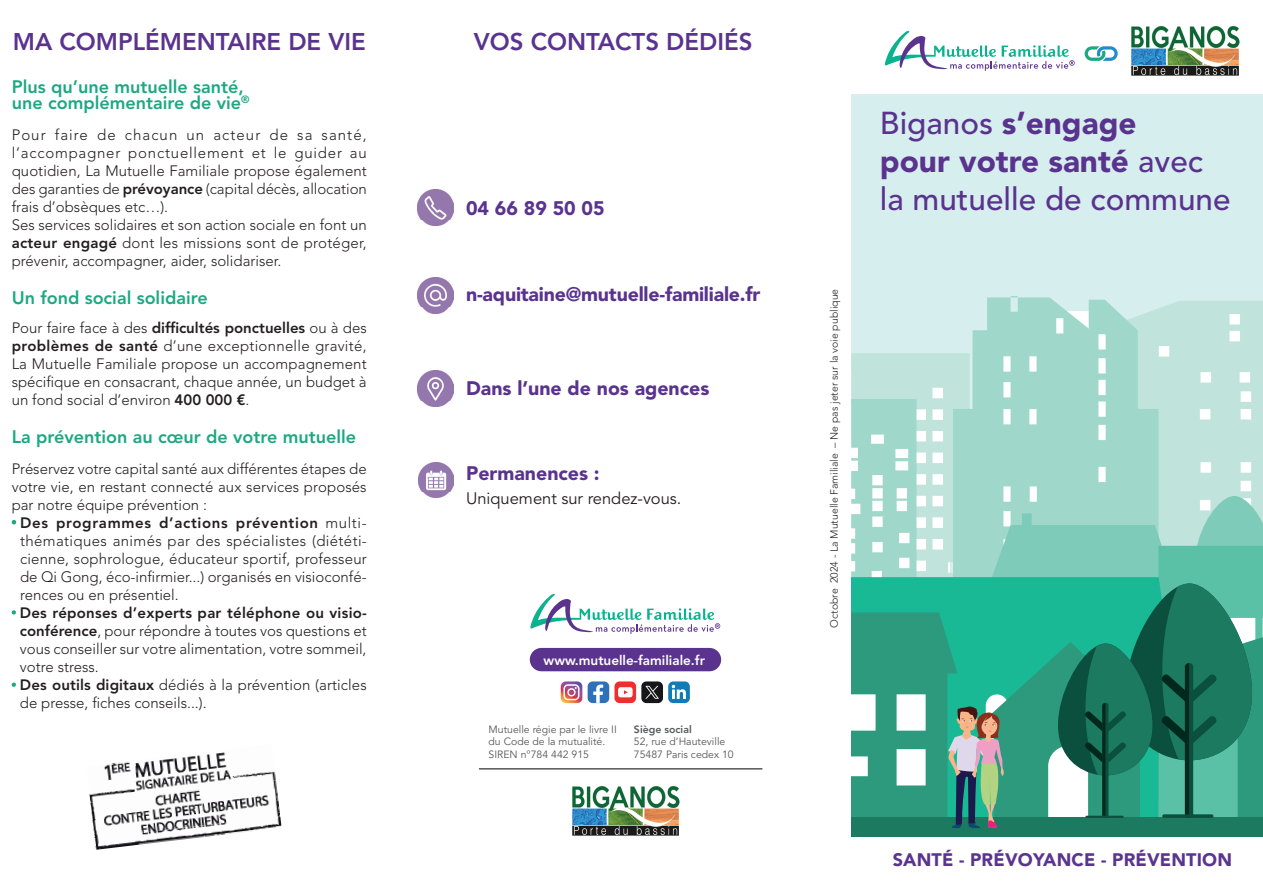
<style>
.page{position:relative;width:1263px;height:893px;background:#fff}
.page>*{position:absolute;margin:0;border:0;box-sizing:border-box;transform-origin:0 0}
.t1{font:500 31.5px/37.8px "Avenir LT Std";color:#5a338e}
.t2{font:900 31.5px "Avenir LT Std";color:#5a338e}
.t3{font:800 24px "Avenir LT Std";color:#5a338e}
.t4{font:900 19.5px "Avenir LT Std";color:#5a338e}
.TEXTE-COURANT{font:800 18px "Avenir LT Std";color:#1da882}
.t5{font:900 18px "Avenir LT Std";letter-spacing:.01em;color:#5b348f}
.t6{font:16.5px "Avenir LT Std";color:#231f20}
.TEXTE-COURANT-2{font:300 15px/18px "Avenir LT Std";color:#231f20;text-align:justify}
.t7{font:800 13.5px "Avenir LT Std";color:#fff}
.t8{font:10.5px/12.6px "Avenir LT Std";color:#57585a}
.t9{font:300 10.5px "Avenir LT Std";color:#231f20}
.t10{font:800 10.5px "Avenir LT Std";color:#57585a}
.s1{font-weight:800}
.s2{font-weight:500}
.s3{font-weight:900}
</style>
<div class="page">
<div style="left:851px;top:95px;width:412px;height:679px;background:#d7eeee"></div>
<svg style="left:1189px;top:301px;width:74px;height:98px;background:#c4e5de"></svg>
<svg style="left:987px;top:296px;width:202px;height:103px;fill:#c0e3dc"></svg>
<svg style="left:851px;top:305px;width:321px;height:94px"></svg>
<div style="left:851px;top:818px;width:412px;height:19px;background:#1c7a60"></div>
<svg style="left:851px;top:399px;width:412px;height:429px;background:#64b5a1"></svg>
<svg style="left:12px;top:520px;width:4px;height:4px"></svg>
<svg style="left:12px;top:610px;width:4px;height:4px"></svg>
<svg style="left:12px;top:683px;width:4px;height:4px"></svg>
<img style="left:89px;top:752px;width:187px;height:46px">
<img style="left:90px;top:780px;width:190px;height:58px">
<img style="left:95px;top:816px;width:187px;height:34px">
<svg style="left:1084px;top:46px;width:34px;height:15px"></svg>
<hr style="left:479px;top:768px;width:283px;height:1px;background:#000">
<svg style="left:885px;top:31px;width:190px;height:40px"></svg>
<img style="left:418px;top:189px;width:36px;height:37px">
<img style="left:418px;top:277px;width:36px;height:36px">
<img style="left:418px;top:371px;width:36px;height:36px">
<img style="left:418px;top:462px;width:36px;height:36px">
<div style="left:668px;top:681px;width:22px;height:22px;background:#107bb6;border-radius:5px"></div>
<svg style="left:672px;top:685px;width:14px;height:14px"></svg>
<div style="left:588px;top:681px;width:21px;height:22px;background:#2e71b9;border-radius:5px"></div>
<svg style="left:593px;top:685px;width:10px;height:18px"></svg>
<div style="left:614px;top:681px;width:22px;height:22px;background:#ee2f2d;border-radius:5px"></div>
<svg style="left:618px;top:687px;width:15px;height:10px"></svg>
<svg style="left:561px;top:681px;width:21px;height:22px"></svg>
<div style="left:641px;top:681px;width:22px;height:22px;background:#16151a;border-radius:5px"></div>
<svg style="left:645px;top:686px;width:14px;height:13px"></svg>
<svg style="left:530px;top:594px;width:190px;height:40px"></svg>
<div style="left:530px;top:648px;width:191px;height:23px;background:#5a338e;border-radius:12px"></div>
<img style="left:1131px;top:26px;width:108px;height:50px">
<img style="left:572px;top:786px;width:107px;height:50px">
<p class="t3" style="left:13px;top:28px;width:354px">MA COMPLÉMENTAIRE DE VIE</p>
<p class="TEXTE-COURANT" style="left:12px;top:76px;width:233px">Plus qu’une mutuelle santé,</p>
<p class="TEXTE-COURANT" style="left:12px;top:92px;width:239px">une complémentaire de vie<sup>®</sup></p>
<p class="TEXTE-COURANT-2" style="left:12px;top:126px;width:357px">Pour faire de chacun un acteur de sa santé, l’accompagner ponctuellement et le guider au quotidien, La Mutuelle Familiale propose également des garanties de <span class="s1">prévoyance</span> (capital décès, allocation frais d’obsèques etc…).</p>
<p class="TEXTE-COURANT-2" style="left:12px;top:216px;width:357px">Ses services solidaires et son action sociale en font un <span class="s1">acteur engagé</span> dont les missions sont de protéger, prévenir, accompagner, aider, solidariser.</p>
<p class="TEXTE-COURANT" style="left:12px;top:287px;width:197px">Un fond social solidaire</p>
<p class="TEXTE-COURANT-2" style="left:12px;top:319px;width:357px">Pour faire face à des <span class="s1">difficultés ponctuelles</span> ou à des <span class="s1">problèmes de santé</span> d’une exceptionnelle gravité, La Mutuelle Familiale propose un accompagnement spécifique en consacrant, chaque année, un budget à un fond social d’environ <span class="s1">400 000 €</span>.</p>
<p class="TEXTE-COURANT" style="left:12px;top:426px;width:346px">La prévention au cœur de votre mutuelle</p>
<p class="TEXTE-COURANT-2" style="left:12px;top:460px;width:357px">Préservez votre capital santé aux différentes étapes de votre vie, en restant connecté aux services proposés par notre équipe prévention :</p>
<p class="TEXTE-COURANT-2" style="left:20px;top:514px;width:348px"><span class="s1">Des programmes d’actions prévention</span> multi&shy;thématiques animés par des spécialistes (diététi&shy;cienne, sophrologue, éducateur sportif, professeur de Qi Gong, éco-infirmier...) organisés en visioconfé&shy;rences ou en présentiel.</p>
<p class="TEXTE-COURANT-2" style="left:20px;top:604px;width:349px"><span class="s1">Des réponses d’experts par téléphone ou visio&shy;conférence</span>, pour répondre à toutes vos questions et vous conseiller sur votre alimentation, votre sommeil, votre stress.</p>
<p class="TEXTE-COURANT-2" style="left:20px;top:676px;width:348px"><span class="s1">Des outils digitaux</span> dédiés à la prévention (articles de presse, fiches conseils...).</p>
<p class="t3" style="left:474px;top:28px;width:280px">VOS CONTACTS DÉDIÉS</p>
<p class="t4" style="left:466px;top:197px;width:140px">04 66 89 50 05</p>
<p class="t4" style="left:466px;top:283px;width:296px">n-aquitaine@mutuelle-familiale.fr</p>
<p class="t4" style="left:466px;top:377px;width:245px">Dans l’une de nos agences</p>
<p class="t4" style="left:466px;top:461px;width:135px">Permanences :</p>
<p class="t6" style="left:466px;top:489px;width:217px">Uniquement sur rendez-vous.</p>
<p class="t7" style="left:544px;top:652px;width:163px">www.mutuelle-familiale.fr</p>
<p class="t8" style="left:488px;top:723px;width:130px">Mutuelle régie par le livre II du Code de la mutualité.<br>SIREN n°784 442 915</p>
<p class="t10" style="left:634px;top:723px;width:59px">Siège social</p>
<p class="t8" style="left:634px;top:735px;width:101px">52, rue d’Hauteville<br>75487 Paris cedex 10</p>
<p class="t9" style="left:828px;top:628px;width:340px;rotate:-90deg">Octobre 2024 - La Mutuelle Familiale – Ne pas jeter sur la voie publique</p>
<p class="t2" style="left:880px;top:104px;width:258px"><span class="s2">Biganos</span> s’engage</p>
<p class="t1" style="left:880px;top:143px;width:352px"><span class="s3">pour votre santé</span> avec la mutuelle de commune</p>
<p class="t5" style="left:893px;top:849px;width:341px">SANTÉ - PRÉVOYANCE - PRÉVENTION</p>
</div>
